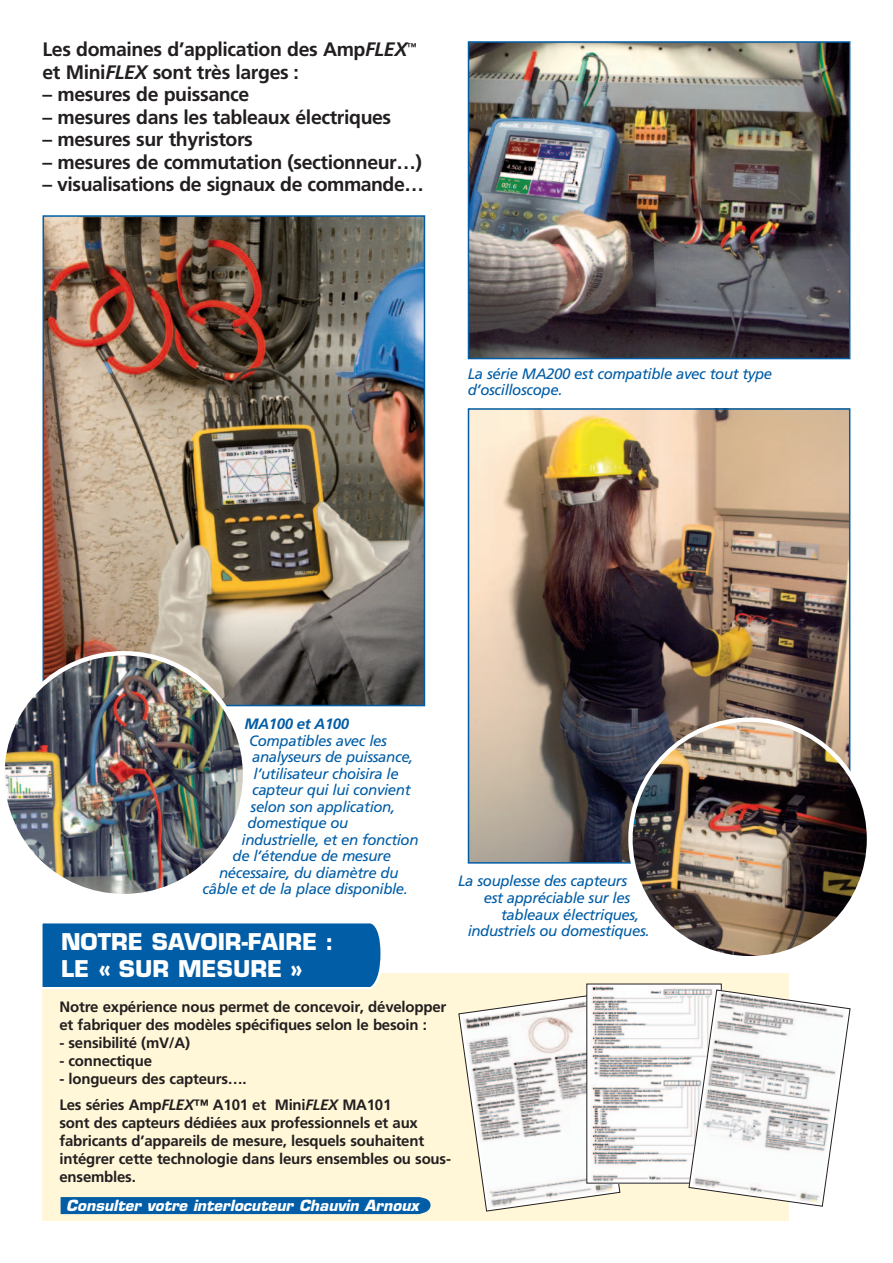
<style>
.page{position:relative;width:893px;height:1263px;background:#fff}
.page>*{position:absolute;margin:0;border:0;box-sizing:border-box;transform-origin:0 0}
.t1{font:700 22.5px "Eurostile";color:#fff}
.t2{font:700 19.5px/22.5px "Frutiger";letter-spacing:-.02em;color:#231f20}
.t3{font:italic 15px/16.5px "Frutiger";letter-spacing:-.025em;color:#005da6}
.t4{font:700 15px/18px "Frutiger";letter-spacing:-.015em;color:#231f20}
.t5{font:italic 700 15px "Eurostile";color:#fff}
.t6{font:italic 700 15px "Frutiger";letter-spacing:-.025em;color:#005da6}
.s1{font-style:italic}
</style>
<div class="page">
<img style="left:471px;top:44px;width:376px;height:312px">
<div style="left:468px;top:41px;width:382px;height:318px;border:2px solid #005da6"></div>
<img style="left:471px;top:411px;width:376px;height:450px">
<div style="left:468px;top:408px;width:382px;height:456px;border:2px solid #005da6"></div>
<img style="left:46px;top:218px;width:376px;height:485px">
<div style="left:43px;top:215px;width:382px;height:491px;border:2px solid #005da6"></div>
<div style="left:43px;top:973px;width:746px;height:247px;background:#fff7d7"></div>
<svg style="left:42px;top:923px;width:339px;height:67px;background:#0f66aa"></svg>
<img style="left:2px;top:653px;width:243px;height:243px;border-radius:121px">
<img style="left:630px;top:720px;width:239px;height:238px;border-radius:119px">
<svg style="left:458px;top:995px;width:163px;height:217px"></svg>
<img style="left:590px;top:986px;width:128px;height:195px">
<svg style="left:688px;top:989px;width:163px;height:218px"></svg>
<div style="left:61px;top:1197px;width:370px;height:17px;background:#005da6"></div>
<h2 class="t2" style="left:43px;top:38px;width:376px">Les domaines d’application des Amp<span class="s1">FLEX</span><sup>™ </sup>et Mini<span class="s1">FLEX</span> sont très larges :</h2>
<h2 class="t2" style="left:43px;top:83px;width:208px">– mesures de puissance</h2>
<h2 class="t2" style="left:43px;top:105px;width:350px">– mesures dans les tableaux électriques</h2>
<h2 class="t2" style="left:43px;top:128px;width:212px">– mesures sur thyristors</h2>
<h2 class="t2" style="left:43px;top:150px;width:381px">– mesures de commutation (sectionneur…)</h2>
<h2 class="t2" style="left:43px;top:173px;width:383px">– visualisations de signaux de commande…</h2>
<p class="t3" style="left:468px;top:365px;width:306px">La série MA200 est compatible avec tout type d’oscilloscope.</p>
<p class="t6" style="left:245px;top:715px;width:106px">MA100 et A100</p>
<p class="t3" style="left:249px;top:732px;width:139px">Compatibles avec les</p>
<p class="t3" style="left:252px;top:749px;width:163px">analyseurs de puissance,</p>
<p class="t3" style="left:254px;top:765px;width:147px">l’utilisateur choisira le</p>
<p class="t3" style="left:252px;top:782px;width:160px">capteur qui lui convient</p>
<p class="t3" style="left:251px;top:798px;width:146px">selon son application,</p>
<p class="t3" style="left:248px;top:815px;width:102px">domestique ou</p>
<p class="t3" style="left:242px;top:831px;width:179px">industrielle, et en fonction</p>
<p class="t3" style="left:233px;top:848px;width:160px">de l’étendue de mesure</p>
<p class="t3" style="left:219px;top:864px;width:181px">nécessaire, du diamètre du</p>
<p class="t3" style="left:203px;top:881px;width:207px">câble et de la place disponible.</p>
<h1 class="t1" style="left:61px;top:928px;width:53px">NOTRESA</h1>
<h1 class="t1" style="left:185px;top:928px;width:90px">VOIR-FAIRE</h1>
<h1 class="t1" style="left:325px;top:928px;width:10px">:</h1>
<h1 class="t1" style="left:61px;top:955px;width:66px">LE « SURMESURE</h1>
<h1 class="t1" style="left:290px;top:955px;width:14px">»</h1>
<p class="t3" style="left:458px;top:873px;width:170px">La souplesse des capteurs</p>
<p class="t3" style="left:484px;top:889px;width:148px">est appréciable sur les</p>
<p class="t3" style="left:501px;top:906px;width:139px">tableaux électriques,</p>
<p class="t3" style="left:468px;top:922px;width:183px">industriels ou domestiques.</p>
<p class="t4" style="left:60px;top:997px;width:388px">Notre expérience nous permet de concevoir, développer et fabriquer des modèles spécifiques selon le besoin :</p>
<p class="t4" style="left:60px;top:1033px;width:132px">- sensibilité (mV/A)</p>
<p class="t4" style="left:60px;top:1051px;width:94px">- connectique</p>
<p class="t4" style="left:60px;top:1065px;width:333px;line-height:26.5px">- longueurs des capteurs….<br>Les séries Amp<span class="s1">FLEX</span>™ A101 et Mini<span class="s1">FLEX</span> MA101</p>
<p class="t4" style="left:60px;top:1114px;width:393px">sont des capteurs dédiées aux professionnels et aux fabricants d’appareils de mesure, lesquels souhaitent intégrer cette technologie dans leurs ensembles ou sous&shy;ensembles.</p>
<p class="t5" style="left:66px;top:1196px;width:354px">Consulter votre interlocuteur Chauvin Arnoux</p>
</div>
